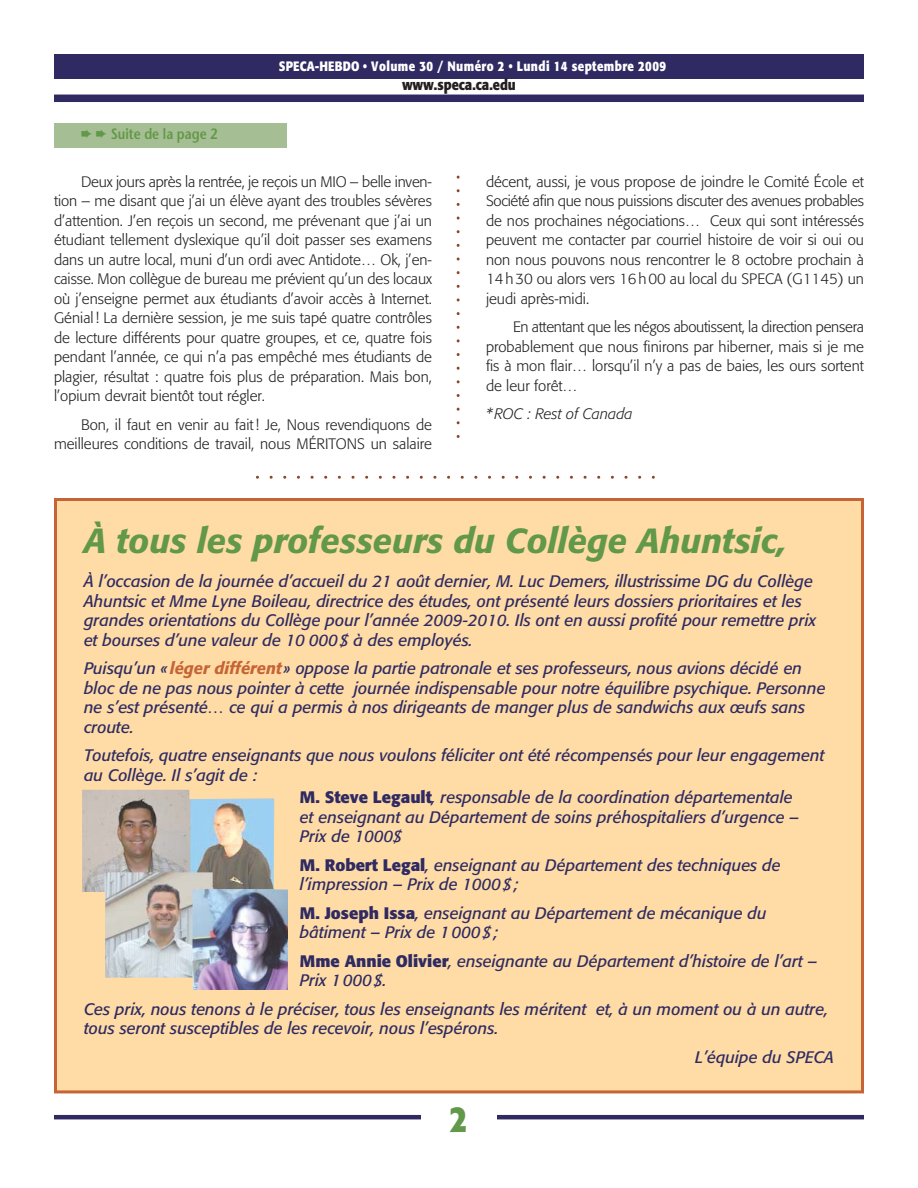
<style>
.page{position:relative;width:918px;height:1188px;background:#fff}
.page>*{position:absolute;margin:0;border:0;box-sizing:border-box;transform-origin:0 0}
.t1{font:700 36px "Formata";color:#629849;scale:.85 1}
.t2{font:italic 500 34.5px "Formata";color:#629849}
.t3{font:italic 16.5px/19.5px "Formata";color:#2f2b62}
.t4{font:300 15px/19.5px "Formata";color:#231f20;text-align:justify}
.t5{font:italic 300 15px "Formata";color:#231f20}
.t6{font:700 15px "Formata";color:#231f20;scale:.85 1}
.t7{font:600 15px "Stone Sans";color:#629849;scale:.85 1}
.t8{font:700 13.5px "Formata";letter-spacing:.035em;color:#fff;scale:.85 1}
.s1{font-weight:500;color:#c56436}
.s2{font-weight:700;font-style:normal}
</style>
<div class="page">
<hr style="left:54px;top:1115px;width:810px;height:4px;background:#2f2b62">
<div style="left:54px;top:95px;width:810px;height:7px;background:#2f2b62"></div>
<div style="left:54px;top:54px;width:810px;height:24px;background:#2f2b62"></div>
<div style="left:421px;top:1093px;width:76px;height:53px;background:#fff"></div>
<svg style="left:457px;top:177px;width:3px;height:261px"></svg>
<div style="left:54px;top:123px;width:232px;height:24px;background:#a6be93"></div>
<svg style="left:257px;top:476px;width:398px;height:3px"></svg>
<div style="left:56px;top:500px;width:806px;height:592px;background:#ffdca6"></div>
<div style="left:54px;top:498px;width:810px;height:595px;border:3px solid #c56436"></div>
<img style="left:82px;top:790px;width:206px;height:200px">
<p class="t8" style="left:279px;top:61px;width:457px">SPECA-HEBDO • Volume 30 / Numéro 2 • Lundi 14 septembre 2009</p>
<p class="t7" style="left:81px;top:128px;width:162px">➨ ➨ Suite de la page 2</p>
<p class="t6" style="left:402px;top:78px;width:136px">www.speca.ca.edu</p>
<p class="t4" style="left:54px;top:173px;width:380px;text-indent:27px">Deux jours après la rentrée, je reçois un MIO – belle inven&shy;tion – me disant que j’ai un élève ayant des troubles sévères d’attention. J’en reçois un second, me prévenant que j’ai un étudiant tellement dyslexique qu’il doit passer ses examens dans un autre local, muni d’un ordi avec Antidote… Ok, j’en&shy;caisse. Mon collègue de bureau me prévient qu’un des locaux où j’enseigne permet aux étudiants d’avoir accès à Internet.<br>Génial ! La dernière session, je me suis tapé quatre contrôles de lecture différents pour quatre groupes, et ce, quatre fois pendant l’année, ce qui n’a pas empêché mes étudiants de plagier, résultat : quatre fois plus de préparation. Mais bon, l’opium devrait bientôt tout régler.</p>
<p class="t4" style="left:54px;top:416px;width:380px;text-align:right">Bon, il faut en venir au fait ! Je, Nous revendiquons de meilleures conditions de travail, nous MÉRITONS un salaire</p>
<p class="t4" style="left:486px;top:173px;width:380px">décent, aussi, je vous propose de joindre le Comité École et Société afin que nous puissions discuter des avenues probables de nos prochaines négociations… Ceux qui sont intéressés peuvent me contacter par courriel histoire de voir si oui ou non nous pouvons nous rencontrer le 8 octobre prochain à 14 h 30 ou alors vers 16 h 00 au local du SPECA (G1145) un jeudi après-midi.</p>
<p class="t4" style="left:486px;top:318px;width:379px;text-indent:27px">En attentant que les négos aboutissent, la direction pensera probablement que nous finirons par hiberner, mais si je me fis à mon flair… lorsqu’il n’y a pas de baies, les ours sortent de leur forêt…</p>
<p class="t5" style="left:486px;top:408px;width:148px">* ROC : Rest of Canada</p>
<h2 class="t2" style="left:84px;top:525px;width:704px">À tous les professeurs du Collège Ahuntsic,</h2>
<p class="t3" style="left:84px;top:573px;width:734px">À l’occasion de la journée d’accueil du 21 août dernier, M. Luc Demers, illustrissime DG du Collège Ahuntsic et Mme Lyne Boileau, directrice des études, ont présenté leurs dossiers prioritaires et les grandes orientations du Collège pour l’année 2009-2010. Ils ont en aussi profité pour remettre prix et bourses d’une valeur de 10 000 $ à des employés.</p>
<p class="t3" style="left:84px;top:660px;width:743px">Puisqu’un « <span class="s1">léger différent</span> » oppose la partie patronale et ses professeurs, nous avions décidé en bloc de ne pas nous pointer à cette journée indispensable pour notre équilibre psychique. Personne ne s’est présenté… ce qui a permis à nos dirigeants de manger plus de sandwichs aux œufs sans croute.</p>
<p class="t3" style="left:84px;top:747px;width:742px">Toutefois, quatre enseignants que nous voulons féliciter ont été récompensés pour leur engagement au Collège. Il s’agit de :</p>
<p class="t3" style="left:300px;top:789px;width:501px"><span class="s2">M. Steve Legault</span>, responsable de la coordination départementale et enseignant au Département de soins préhospitaliers d’urgence –<br>Prix de 1000$</p>
<p class="t3" style="left:300px;top:856px;width:482px"><span class="s2">M. Robert Legal</span>, enseignant au Département des techniques de l’impression – Prix de 1000 $ ;</p>
<p class="t3" style="left:300px;top:904px;width:468px"><span class="s2">M. Joseph Issa</span>, enseignant au Département de mécanique du bâtiment – Prix de 1 000 $ ;</p>
<p class="t3" style="left:300px;top:952px;width:519px"><span class="s2">Mme Annie Olivier</span>, enseignante au Département d’histoire de l’art –<br>Prix 1 000 $.</p>
<p class="t3" style="left:84px;top:1000px;width:746px">Ces prix, nous tenons à le préciser, tous les enseignants les méritent et, à un moment ou à un autre, tous seront susceptibles de les recevoir, nous l’espérons.</p>
<p class="t3" style="left:695px;top:1048px;width:140px">L’équipe du SPECA</p>
<h1 class="t1" style="left:450px;top:1104px;width:22px">2</h1>
</div>
